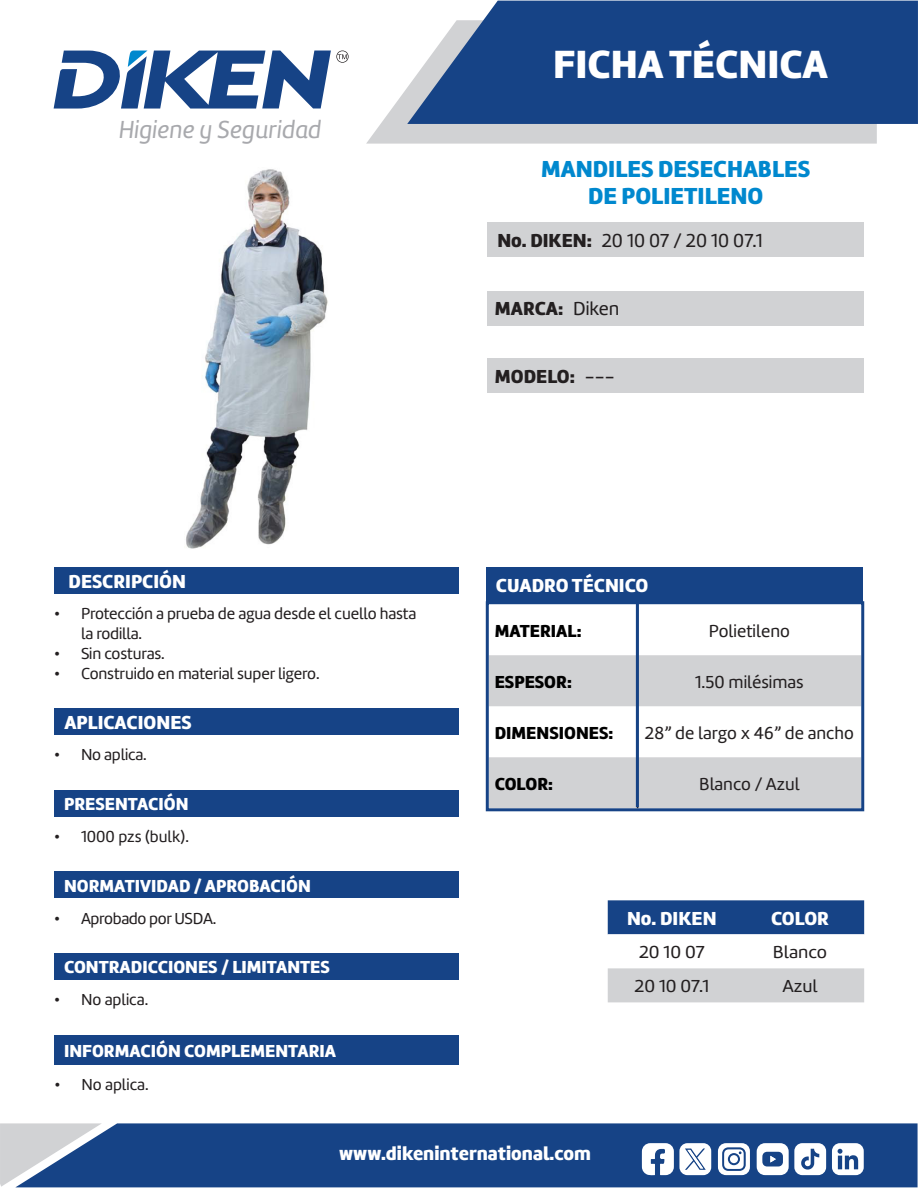
<style>
.page{position:relative;width:918px;height:1188px;background:#fff}
.page>*{position:absolute;margin:0;border:0;box-sizing:border-box;transform-origin:0 0}
.t1{font:40.8px "Amelia Basic Black";color:#fff}
.t2{font:25.5px "Amelia Basic Italic";color:#a8a9ad}
.t3{font:24px/27px "Amelia Basic Black";color:#0088ce;text-align:center}
.t4{font:19.5px "Amelia Basic Black";color:#fff}
.t5{font:19.5px "Amelia Basic";color:#231f20}
.t6{font:19.5px "Amelia Basic Black";color:#231f20}
.t7{font:18px "Amelia Basic Black";color:#fff}
.t8{font:18px "Amelia Basic";color:#231f20}
.t9{font:18px "Amelia Basic Black";color:#000}
.t10{font:18px "Amelia Basic";color:#231f20;scale:1.05 1}
.t11{font:16.5px/19.8px "Amelia Basic";letter-spacing:-.01em;color:#231f20}
.s1{font-family:"Amelia Basic Black"}
.s2{font-family:"Amelia Basic"}
</style>
<div class="page">
<svg style="left:366px;top:88px;width:511px;height:56px;background:#d6d7d8"></svg>
<svg style="left:407px;top:1px;width:511px;height:123px;background:#29528f"></svg>
<div style="left:102px;top:1123px;width:816px;height:64px;background:#164386"></div>
<svg style="left:0;top:1123px;width:102px;height:64px;background:#95a5be"></svg>
<svg style="left:54px;top:50px;width:295px;height:59px"></svg>
<svg style="left:642px;top:1143px;width:69px;height:32px"></svg>
<svg style="left:718px;top:1143px;width:32px;height:32px"></svg>
<div style="left:730px;top:1155px;width:8px;height:8px;background:#fff;border-radius:50%"></div>
<svg style="left:757px;top:1143px;width:107px;height:32px"></svg>
<div style="left:488px;top:223px;width:376px;height:34px;background:#d1d2d4"></div>
<div style="left:488px;top:291px;width:376px;height:34px;background:#d1d2d4"></div>
<div style="left:488px;top:359px;width:376px;height:34px;background:#d1d2d4"></div>
<div style="left:54px;top:1035px;width:405px;height:30px;background:#164386"></div>
<div style="left:54px;top:568px;width:405px;height:26px;background:#164386"></div>
<div style="left:54px;top:709px;width:405px;height:26px;background:#164386"></div>
<div style="left:54px;top:790px;width:405px;height:27px;background:#164386"></div>
<div style="left:54px;top:872px;width:405px;height:26px;background:#164386"></div>
<div style="left:54px;top:953px;width:405px;height:27px;background:#164386"></div>
<img style="left:186px;top:169px;width:142px;height:380px">
<div style="left:486px;top:568px;width:377px;height:34px;background:#164386"></div>
<svg style="left:490px;top:655px;width:370px;height:152px;fill:#d1d2d4"></svg>
<div style="left:486px;top:601px;width:378px;height:210px;border:3px solid #164386"></div>
<hr style="left:636px;top:602px;width:3px;height:205px;background:#164386">
<svg style="left:608px;top:900px;width:256px;height:102px"></svg>
<h2 class="t2" style="left:119px;top:115px;width:204px">Higiene y Seguridad</h2>
<p class="t4" style="left:69px;top:570px;width:119px">DESCRIPCIÓN</p>
<p class="t11" style="left:81px;top:604px;width:337px;text-indent:-27px">• Protección a prueba de agua desde el cuello hasta la rodilla.</p>
<p class="t11" style="left:54px;top:644px;width:112px">• Sin costuras.</p>
<p class="t11" style="left:54px;top:664px;width:267px">• Construido en material super ligero.</p>
<p class="t4" style="left:64px;top:711px;width:129px">APLICACIONES</p>
<p class="t11" style="left:54px;top:745px;width:94px">• No aplica.</p>
<p class="t7" style="left:64px;top:793px;width:126px">PRESENTACIÓN</p>
<p class="t11" style="left:54px;top:827px;width:136px">• 1000 pzs (bulk).</p>
<p class="t7" style="left:64px;top:875px;width:248px">NORMATIVIDAD / APROBACIÓN</p>
<p class="t11" style="left:54px;top:908px;width:164px">• Aprobado por USDA.</p>
<p class="t7" style="left:64px;top:956px;width:267px">CONTRADICCIONES / LIMITANTES</p>
<p class="t11" style="left:54px;top:990px;width:96px">• No aplica.</p>
<p class="t7" style="left:64px;top:1040px;width:274px">INFORMACIÓN COMPLEMENTARIA</p>
<p class="t11" style="left:54px;top:1075px;width:96px">• No aplica.</p>
<h1 class="t1" style="left:553px;top:40px;width:276px">FICHA TÉCNICA</h1>
<p class="t3" style="left:541px;top:156px;width:271px">MANDILES DESECHABLES<br>DE POLIETILENO</p>
<p class="t5" style="left:497px;top:230px;width:267px"><span class="s1">No. DIKEN:</span> 20 10 07 / 20 10 07.1</p>
<p class="t6" style="left:495px;top:297px;width:126px">MARCA: <span class="s2">Diken</span></p>
<p class="t6" style="left:495px;top:365px;width:121px">MODELO: <span class="s2">---</span></p>
<p class="t4" style="left:496px;top:574px;width:154px">CUADRO TÉCNICO</p>
<p class="t9" style="left:495px;top:620px;width:88px">MATERIAL:</p>
<p class="t8" style="left:709px;top:620px;width:83px">Polietileno</p>
<p class="t9" style="left:495px;top:671px;width:79px">ESPESOR:</p>
<p class="t8" style="left:695px;top:671px;width:110px">1.50 milésimas</p>
<p class="t9" style="left:495px;top:722px;width:120px">DIMENSIONES:</p>
<p class="t8" style="left:645px;top:722px;width:211px">28” de largo x 46” de ancho</p>
<p class="t9" style="left:495px;top:773px;width:60px">COLOR:</p>
<p class="t8" style="left:699px;top:773px;width:102px">Blanco / Azul</p>
<p class="t4" style="left:627px;top:906px;width:91px">No. DIKEN</p>
<p class="t4" style="left:771px;top:906px;width:59px">COLOR</p>
<p class="t10" style="left:639px;top:942px;width:64px">20 10 07</p>
<p class="t10" style="left:773px;top:942px;width:53px">Blanco</p>
<p class="t10" style="left:635px;top:976px;width:73px">20 10 07.1</p>
<p class="t10" style="left:782px;top:976px;width:35px">Azul</p>
<p class="t4" style="left:339px;top:1142px;width:253px">www.dikeninternational.com</p>
</div>
